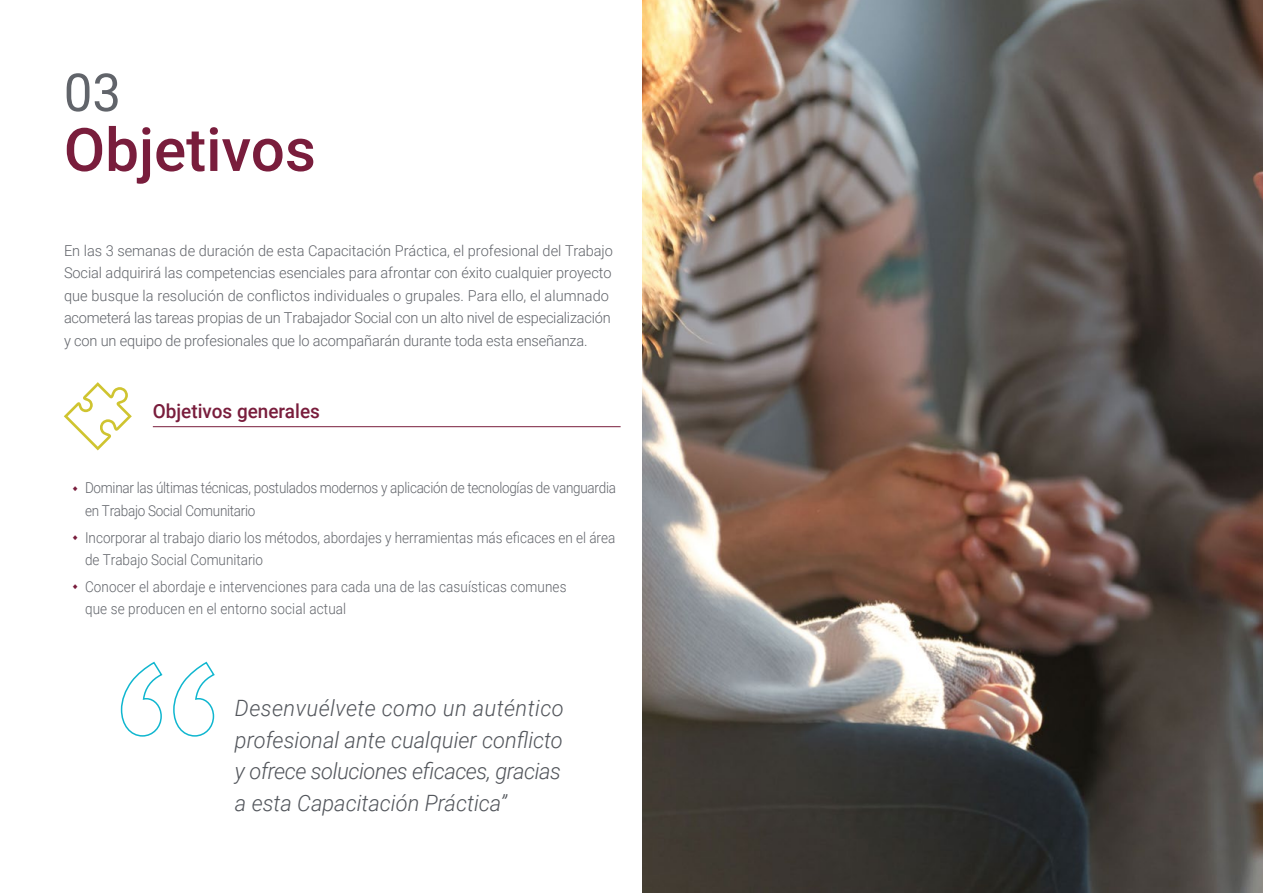
<style>
.page{position:relative;width:1263px;height:893px;background:#fff}
.page>*{position:absolute;margin:0;border:0;box-sizing:border-box;transform-origin:0 0}
.t1{font:500 60px "Roboto";color:#791d3c}
.t2{font:52.5px "Roboto";color:#61646a}
.t3{font:italic 300 22.5px/31.5px "Roboto";color:#52555b}
.t4{font:500 19.5px "Roboto";color:#791d3c}
.t5{font:300 15px/22.5px "Roboto";letter-spacing:-.005em;color:#61646a}
.t6{font:300 15px/22.5px "Roboto";letter-spacing:-.005em;color:#61646a;scale:.9 1}
</style>
<div class="page">
<img style="left:642px;top:0;width:621px;height:893px">
<hr style="left:153px;top:426px;width:468px;height:1px;background:#791d3c">
<svg style="left:64px;top:382px;width:68px;height:68px"></svg>
<svg style="left:120px;top:661px;width:95px;height:76px"></svg>
<h2 class="t2" style="left:64px;top:56px;width:59px">03</h2>
<h1 class="t1" style="left:64px;top:108px;width:254px">Objetivos</h1>
<p class="t5" style="left:64px;top:239px;width:550px">En las 3 semanas de duración de esta Capacitación Práctica, el profesional del Trabajo Social adquirirá las competencias esenciales para afrontar con éxito cualquier proyecto que busque la resolución de conflictos individuales o grupales. Para ello, el alumnado acometerá las tareas propias de un Trabajador Social con un alto nivel de especialización y con un equipo de profesionales que lo acompañarán durante toda esta enseñanza.</p>
<h3 class="t4" style="left:153px;top:398px;width:169px">Objetivos generales</h3>
<p class="t6" style="left:85px;top:476px;width:591px">Dominar las últimas técnicas, postulados modernos y aplicación de tecnologías de vanguardia en Trabajo Social Comunitario</p>
<p class="t6" style="left:85px;top:526px;width:591px">Incorporar al trabajo diario los métodos, abordajes y herramientas más eficaces en el área de Trabajo Social Comunitario</p>
<p class="t6" style="left:85px;top:575px;width:536px">Conocer el abordaje e intervenciones para cada una de las casuísticas comunes que se producen en el entorno social actual</p>
<h3 class="t3" style="left:235px;top:692px;width:330px">Desenvuélvete como un auténtico profesional ante cualquier conflicto y ofrece soluciones eficaces, gracias a esta Capacitación Práctica”</h3>
</div>
